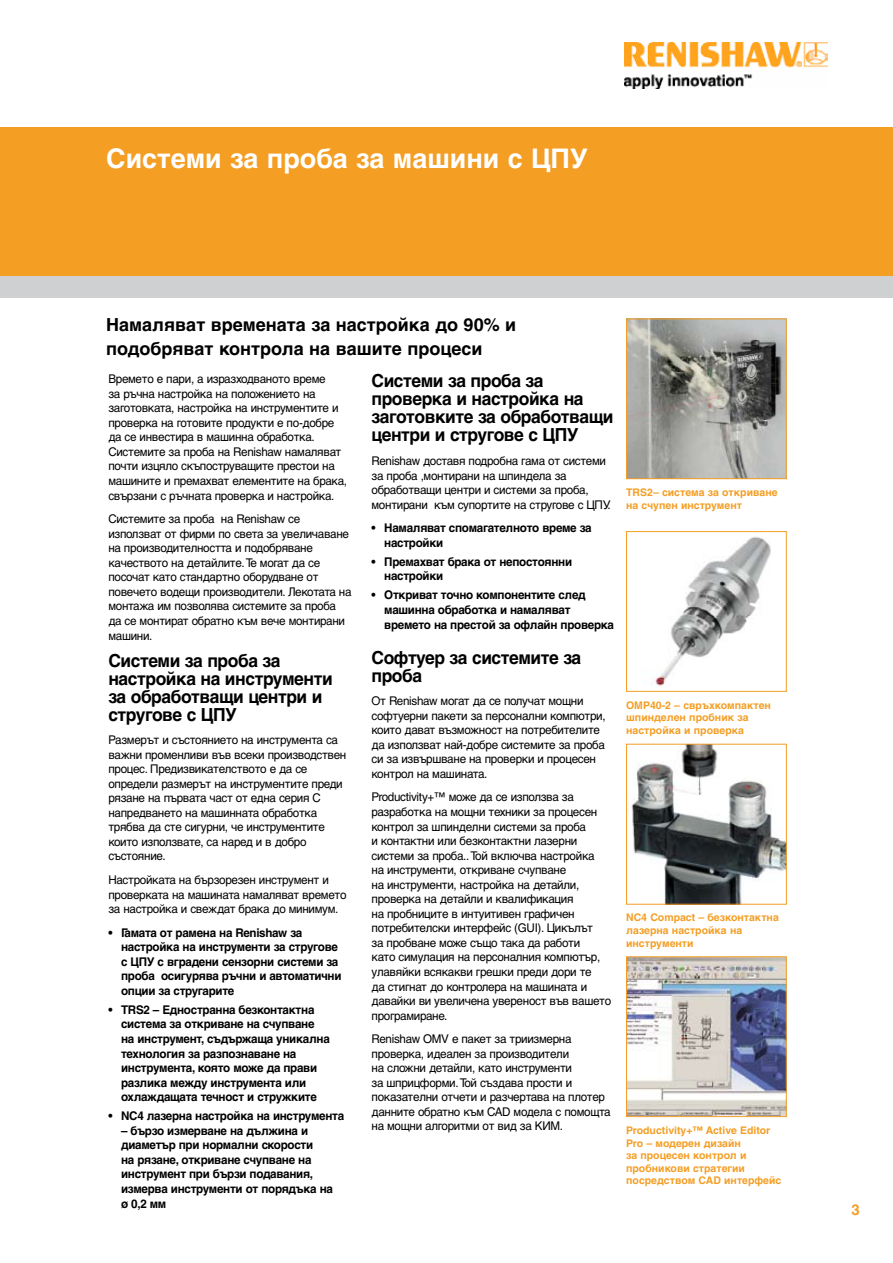
<style>
.page{position:relative;width:893px;height:1263px;background:#fff}
.page>*{position:absolute;margin:0;border:0;box-sizing:border-box;transform-origin:0 0}
.t1{font:700 27px "Helvetica LT Std";color:#fff}
.t2{font:700 18px/18px "Helvetica LT Std";letter-spacing:-.025em;color:#000}
.t3{font:700 18px/24px "Helvetica LT Std";color:#000}
.t4{font:700 15px "Helvetica LT Std";color:#f49e24}
.t5{font:12px/14.5px "Helvetica LT Std";letter-spacing:-.025em;color:#000}
.t6{font:700 12px/14.5px "Helvetica LT Std";letter-spacing:-.025em;color:#000}
.t7{font:700 10.5px/12.6px "Helvetica LT Std";color:#f49e24}
</style>
<div class="page">
<div style="left:0;top:128px;width:893px;height:148px;background:#f49e24"></div>
<div style="left:0;top:276px;width:893px;height:22px;background:#ced0d2"></div>
<img style="left:625px;top:42px;width:203px;height:47px">
<img style="left:628px;top:321px;width:157px;height:156px">
<div style="left:626px;top:319px;width:161px;height:160px;border:1px solid #f49e24"></div>
<img style="left:628px;top:958px;width:157px;height:157px">
<div style="left:626px;top:956px;width:161px;height:161px;border:1px solid #f49e24"></div>
<img style="left:631px;top:746px;width:154px;height:156px">
<div style="left:626px;top:744px;width:161px;height:160px;border:1px solid #f49e24"></div>
<img style="left:651px;top:537px;width:120px;height:149px">
<div style="left:626px;top:531px;width:161px;height:161px;border:1px solid #f49e24"></div>
<h1 class="t1" style="left:106px;top:142px;width:483px">Системи за проба за машини с ЦПУ</h1>
<h2 class="t3" style="left:106px;top:313px;width:411px">Намаляват времената за настройка до 90% и подобряват контрола на вашите процеси</h2>
<p class="t5" style="left:108px;top:372px;width:240px">Времето е пари, а изразходваното време<br>за ръчна настройка на положението на заготовката, настройка на инструментите и проверка на готовите продукти е по-добре да се инвестира в машинна обработка.<br>Системите за проба на Renishaw намаляват почти изцяло скъпоструващите престои на машините и премахват елементите на брака, свързани с ръчната проверка и настройка.</p>
<p class="t5" style="left:108px;top:512px;width:245px">Системите за проба на Renishaw се използват от фирми по света за увеличаване на производителността и подобряване качеството на детайлите. Те могат да се посочат като стандартно оборудване от повечето водещи производители. Лекотата на монтажа им позволява системите за проба да се монтират обратно към вече монтирани машини.</p>
<h2 class="t2" style="left:108px;top:651px;width:226px">Системи за проба за настройка на инструменти за обработващи центри и стругове с ЦПУ</h2>
<p class="t5" style="left:108px;top:733px;width:240px">Размерът и състоянието на инструмента са важни променливи във всеки производствен процес. Предизвикателството е да се определи размерът на инструментите преди рязане на първата част от една серия С напредването на машинната обработка трябва да сте сигурни, че инструментите които използвате, са наред и в добро състояние.</p>
<p class="t5" style="left:108px;top:872px;width:240px">Настройката на бързорезен инструмент и проверката на машината намаляват времето за настройка и свеждат брака до минимум.</p>
<p class="t6" style="left:121px;top:925px;width:222px;text-indent:-13px">• Гамата от рамена на Renishaw за настройка на инструменти за стругове с ЦПУ с вградени сензорни системи за проба осигурява ръчни и автоматични опции за стругарите</p>
<p class="t6" style="left:121px;top:1002px;width:210px;text-indent:-13px">• TRS2 – Едностранна безконтактна система за откриване на счупване на инструмент, съдържаща уникална технология за разпознаване на инструмента, която може да прави разлика между инструмента или охлаждащата течност и стружките</p>
<p class="t6" style="left:108px;top:1108px;width:237px">• NC4 лазерна настройка на инструмента</p>
<p class="t6" style="left:121px;top:1123px;width:213px">– бързо измерване на дължина и диаметър при нормални скорости<br>на рязане, откриване счупване на инструмент при бързи подавания, измерва инструменти от порядъка на ø 0,2 мм</p>
<h2 class="t2" style="left:371px;top:372px;width:243px">Системи за проба за проверка и настройка на заготовките за обработващи центри и стругове с ЦПУ</h2>
<p class="t5" style="left:371px;top:453px;width:241px">Renishaw доставя подробна гама от системи за проба ,монтирани на шпиндела за обработващи центри и системи за проба, монтирани към супортите на стругове с ЦПУ.</p>
<p class="t6" style="left:384px;top:520px;width:209px;text-indent:-13px">• Намаляват спомагателното време за настройки</p>
<p class="t6" style="left:384px;top:554px;width:189px;text-indent:-13px">• Премахват брака от непостоянни настройки</p>
<p class="t6" style="left:384px;top:588px;width:231px;text-indent:-13px">• Откриват точно компонентите след машинна обработка и намаляват времето на престой за офлайн проверка</p>
<h2 class="t2" style="left:371px;top:648px;width:211px">Софтуер за системите за проба</h2>
<p class="t5" style="left:371px;top:694px;width:236px">От Renishaw могат да се получат мощни софтуерни пакети за персонални компютри, които дават възможност на потребителите да използват най-добре системите за проба си за извършване на проверки и процесен контрол на машината.</p>
<p class="t5" style="left:371px;top:790px;width:241px">Productivity+™ може да се използва за разработка на мощни техники за процесен контрол за шпинделни системи за проба<br>и контактни или безконтактни лазерни системи за проба.. Той включва настройка<br>на инструменти, откриване счупване<br>на инструменти, настройка на детайли, проверка на детайли и квалификация<br>на пробниците в интуитивен графичен потребителски интерфейс (GUI). Цикълът<br>за пробване може също така да работи<br>като симулация на персоналния компютър, улавяйки всякакви грешки преди дори те<br>да стигнат до контролера на машината и давайки ви увеличена увереност във вашето програмиране.</p>
<p class="t5" style="left:371px;top:1032px;width:241px">Renishaw OMV е пакет за триизмерна проверка, идеален за производители<br>на сложни детайли, като инструменти<br>за шприцформи. Той създава прости и показателни отчети и разчертава на плотер данните обратно към CAD модела с помощта на мощни алгоритми от вид за КИМ.</p>
<p class="t7" style="left:626px;top:486px;width:153px">TRS2– система за откриване на счупен инструмент</p>
<p class="t7" style="left:626px;top:699px;width:146px">OMP40-2 – свръхкомпактен шпинделен пробник за настройка и проверка</p>
<p class="t7" style="left:626px;top:911px;width:154px">NC4 Compact – безконтактна лазерна настройка на инструменти</p>
<p class="t7" style="left:626px;top:1124px;width:157px">Productivity+™ Active Editor<br>Pro – модерен дизайн<br>за процесен контрол и пробникови стратегии посредством CAD интерфейс</p>
<p class="t4" style="left:852px;top:1200px;width:10px">3</p>
</div>
